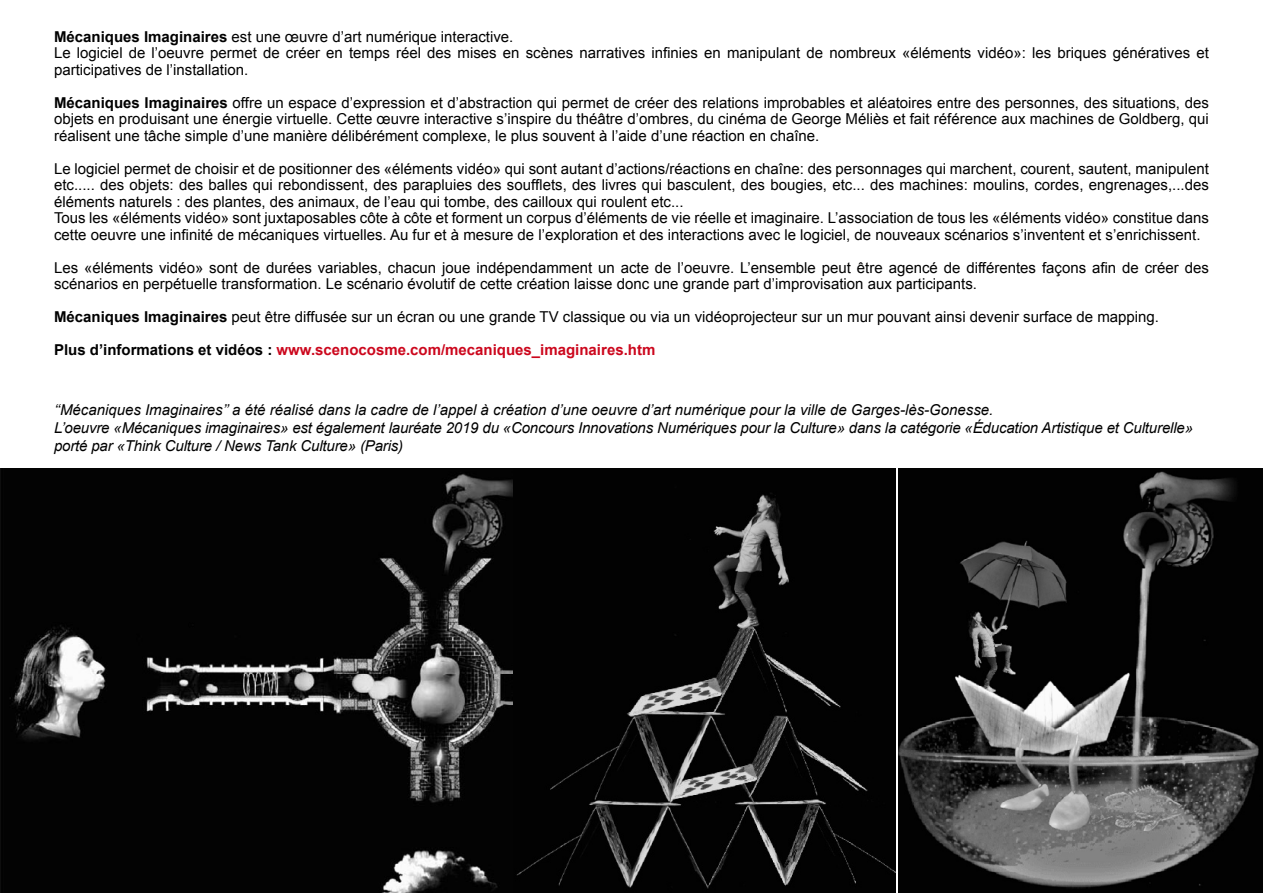
<style>
.page{position:relative;width:1263px;height:893px;background:#fff}
.page>*{position:absolute;margin:0;border:0;box-sizing:border-box;transform-origin:0 0}
.t1{font:15px/16.5px "Arial";color:#000}
.t2{font:italic 15px/18px "Arial";letter-spacing:-.01em;color:#000}
.t3{font:700 15px "Arial";color:#cc071d}
.s1{font-weight:700}
.s2{color:#000}
</style>
<div class="page">
<img style="left:0;top:468px;width:512px;height:425px">
<img style="left:898px;top:468px;width:365px;height:425px">
<img style="left:514px;top:468px;width:381px;height:425px">
<p class="t1" style="left:54px;top:28px;width:461px"><span class="s1">Mécaniques Imaginaires</span> est une œuvre d’art numérique interactive.</p>
<p class="t1" style="left:54px;top:45px;width:1156px">Le logiciel de l’oeuvre permet de créer en temps réel des mises en scènes narratives infinies en manipulant de nombreux «éléments vidéo»: les briques génératives et participatives de l’installation.</p>
<p class="t1" style="left:54px;top:94px;width:1156px;text-align:justify"><span class="s1">Mécaniques Imaginaires</span> offre un espace d’expression et d’abstraction qui permet de créer des relations improbables et aléatoires entre des personnes, des situations, des objets en produisant une énergie virtuelle. Cette œuvre interactive s’inspire du théâtre d’ombres, du cinéma de George Méliès et fait référence aux machines de Goldberg, qui réalisent une tâche simple d’une manière délibérément complexe, le plus souvent à l’aide d’une réaction en chaîne.</p>
<p class="t1" style="left:54px;top:160px;width:1156px;text-align:justify">Le logiciel permet de choisir et de positionner des «éléments vidéo» qui sont autant d’actions/réactions en chaîne: des personnages qui marchent, courent, sautent, manipulent etc..... des objets: des balles qui rebondissent, des parapluies des soufflets, des livres qui basculent, des bougies, etc... des machines: moulins, cordes, engrenages,...des éléments naturels : des plantes, des animaux, de l’eau qui tombe, des cailloux qui roulent etc...</p>
<p class="t1" style="left:54px;top:210px;width:1156px">Tous les «éléments vidéo» sont juxtaposables côte à côte et forment un corpus d’éléments de vie réelle et imaginaire. L’association de tous les «éléments vidéo» constitue dans cette oeuvre une infinité de mécaniques virtuelles. Au fur et à mesure de l’exploration et des interactions avec le logiciel, de nouveaux scénarios s’inventent et s’enrichissent.</p>
<p class="t1" style="left:54px;top:259px;width:1156px">Les «éléments vidéo» sont de durées variables, chacun joue indépendamment un acte de l’oeuvre. L’ensemble peut être agencé de différentes façons afin de créer des scénarios en perpétuelle transformation. Le scénario évolutif de cette création laisse donc une grande part d’improvisation aux participants.</p>
<p class="t1" style="left:54px;top:309px;width:1107px"><span class="s1">Mécaniques Imaginaires</span> peut être diffusée sur un écran ou une grande TV classique ou via un vidéoprojecteur sur un mur pouvant ainsi devenir surface de mapping.</p>
<p class="t3" style="left:54px;top:340px;width:603px"><span class="s2">Plus d’informations et vidéos :</span> www.scenocosme.com/mecaniques_imaginaires.htm</p>
<p class="t2" style="left:54px;top:401px;width:941px">‘‘Mécaniques Imaginaires’’ a été réalisé dans la cadre de l’appel à création d’une oeuvre d’art numérique pour la ville de Garges-lès-Gonesse.</p>
<p class="t2" style="left:54px;top:419px;width:1140px">L’oeuvre «Mécaniques imaginaires» est également lauréate 2019 du «Concours Innovations Numériques pour la Culture» dans la catégorie «Éducation Artistique et Culturelle» porté par «Think Culture / News Tank Culture» (Paris)</p>
</div>
